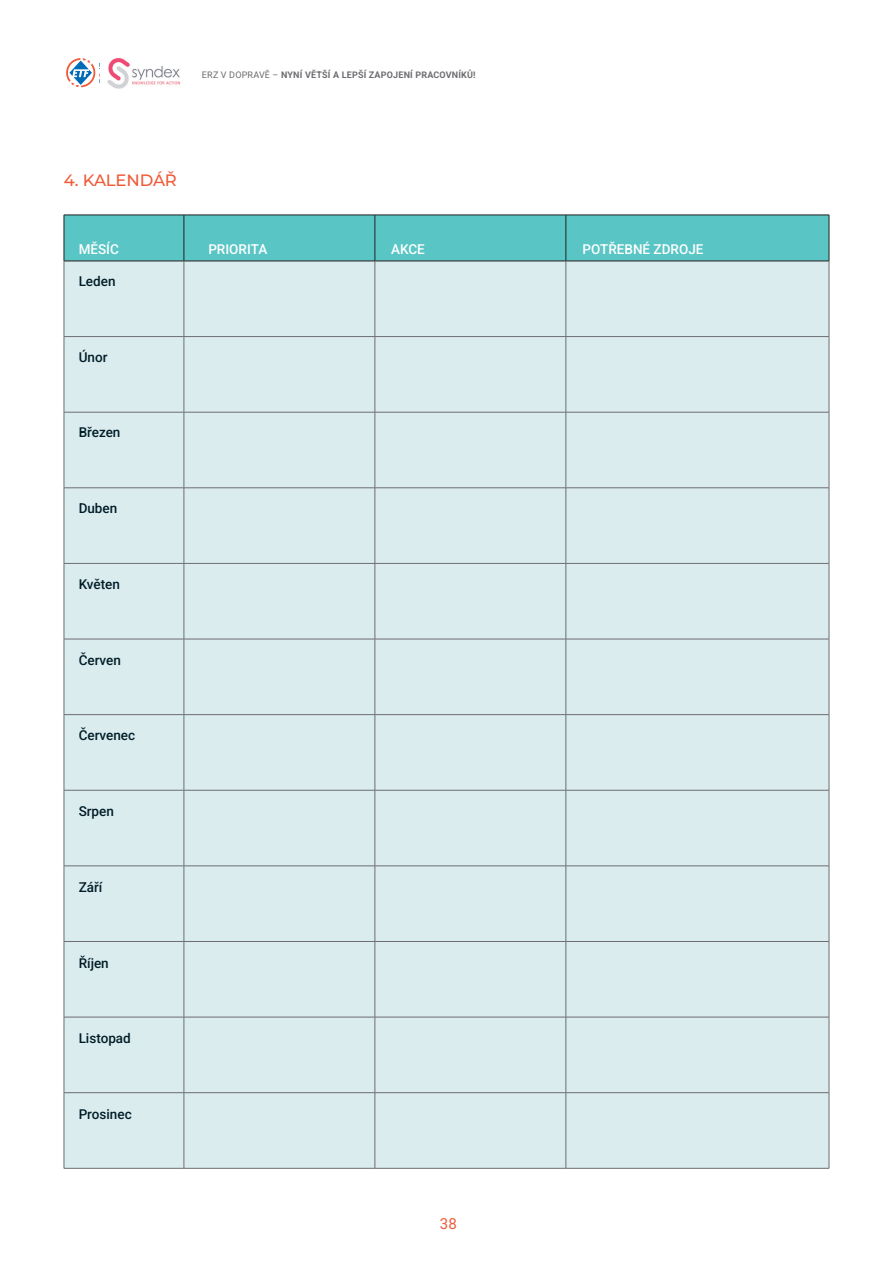
<style>
.page{position:relative;width:893px;height:1263px;background:#fff}
.page>*{position:absolute;margin:0;border:0;box-sizing:border-box;transform-origin:0 0}
.t1{font:500 16.5px "Montserrat";letter-spacing:-.01em;color:#f05a39}
.t2{font:15px "Roboto";color:#f05a39}
.t3{font:500 13.5px "Roboto";color:#001d27}
.t4{font:500 13.5px "Roboto";color:#fff}
.t5{font:700 9px "Roboto";letter-spacing:.02em;color:#6c6d70}
.s1{font-weight:400}
</style>
<div class="page">
<img style="left:107px;top:58px;width:73px;height:31px">
<svg style="left:66px;top:58px;width:34px;height:29px"></svg>
<div style="left:65px;top:216px;width:764px;height:45px;background:#5ac5c5"></div>
<div style="left:65px;top:262px;width:764px;height:906px;background:#dbecef"></div>
<hr style="left:64px;top:215px;width:120px;height:1px;background:#231f20">
<hr style="left:64px;top:215px;width:1px;height:46px;background:#231f20">
<hr style="left:64px;top:261px;width:120px;height:1px;background:#231f20">
<hr style="left:184px;top:215px;width:191px;height:1px;background:#231f20">
<hr style="left:184px;top:215px;width:1px;height:46px;background:#231f20">
<hr style="left:184px;top:261px;width:191px;height:1px;background:#231f20">
<hr style="left:375px;top:215px;width:191px;height:1px;background:#231f20">
<hr style="left:375px;top:215px;width:1px;height:46px;background:#231f20">
<hr style="left:375px;top:261px;width:191px;height:1px;background:#231f20">
<hr style="left:566px;top:215px;width:263px;height:1px;background:#231f20">
<hr style="left:566px;top:215px;width:1px;height:46px;background:#231f20">
<hr style="left:829px;top:215px;width:1px;height:46px;background:#231f20">
<hr style="left:566px;top:261px;width:263px;height:1px;background:#231f20">
<hr style="left:64px;top:261px;width:1px;height:75px;background:#6c6d70">
<hr style="left:184px;top:261px;width:1px;height:75px;background:#6c6d70">
<hr style="left:375px;top:261px;width:1px;height:75px;background:#6c6d70">
<hr style="left:566px;top:261px;width:1px;height:75px;background:#6c6d70">
<hr style="left:829px;top:261px;width:1px;height:75px;background:#6c6d70">
<hr style="left:64px;top:336px;width:120px;height:1px;background:#6c6d70">
<hr style="left:64px;top:337px;width:1px;height:75px;background:#6c6d70">
<hr style="left:184px;top:336px;width:191px;height:1px;background:#6c6d70">
<hr style="left:184px;top:337px;width:1px;height:75px;background:#6c6d70">
<hr style="left:375px;top:336px;width:191px;height:1px;background:#6c6d70">
<hr style="left:375px;top:337px;width:1px;height:75px;background:#6c6d70">
<hr style="left:566px;top:336px;width:263px;height:1px;background:#6c6d70">
<hr style="left:566px;top:337px;width:1px;height:75px;background:#6c6d70">
<hr style="left:829px;top:337px;width:1px;height:75px;background:#6c6d70">
<hr style="left:64px;top:412px;width:120px;height:1px;background:#6c6d70">
<hr style="left:64px;top:412px;width:1px;height:76px;background:#6c6d70">
<hr style="left:184px;top:412px;width:191px;height:1px;background:#6c6d70">
<hr style="left:184px;top:412px;width:1px;height:76px;background:#6c6d70">
<hr style="left:375px;top:412px;width:191px;height:1px;background:#6c6d70">
<hr style="left:375px;top:412px;width:1px;height:76px;background:#6c6d70">
<hr style="left:566px;top:412px;width:263px;height:1px;background:#6c6d70">
<hr style="left:566px;top:412px;width:1px;height:76px;background:#6c6d70">
<hr style="left:829px;top:412px;width:1px;height:76px;background:#6c6d70">
<hr style="left:64px;top:487px;width:120px;height:1px;background:#6c6d70">
<hr style="left:64px;top:488px;width:1px;height:75px;background:#6c6d70">
<hr style="left:184px;top:487px;width:191px;height:1px;background:#6c6d70">
<hr style="left:184px;top:488px;width:1px;height:75px;background:#6c6d70">
<hr style="left:375px;top:487px;width:191px;height:1px;background:#6c6d70">
<hr style="left:375px;top:488px;width:1px;height:75px;background:#6c6d70">
<hr style="left:566px;top:487px;width:263px;height:1px;background:#6c6d70">
<hr style="left:566px;top:488px;width:1px;height:75px;background:#6c6d70">
<hr style="left:829px;top:488px;width:1px;height:75px;background:#6c6d70">
<hr style="left:64px;top:563px;width:120px;height:1px;background:#6c6d70">
<hr style="left:64px;top:564px;width:1px;height:75px;background:#6c6d70">
<hr style="left:184px;top:563px;width:191px;height:1px;background:#6c6d70">
<hr style="left:184px;top:564px;width:1px;height:75px;background:#6c6d70">
<hr style="left:375px;top:563px;width:191px;height:1px;background:#6c6d70">
<hr style="left:375px;top:564px;width:1px;height:75px;background:#6c6d70">
<hr style="left:566px;top:563px;width:263px;height:1px;background:#6c6d70">
<hr style="left:566px;top:564px;width:1px;height:75px;background:#6c6d70">
<hr style="left:829px;top:564px;width:1px;height:75px;background:#6c6d70">
<hr style="left:64px;top:639px;width:120px;height:1px;background:#6c6d70">
<hr style="left:64px;top:639px;width:1px;height:75px;background:#6c6d70">
<hr style="left:184px;top:639px;width:191px;height:1px;background:#6c6d70">
<hr style="left:184px;top:639px;width:1px;height:75px;background:#6c6d70">
<hr style="left:375px;top:639px;width:191px;height:1px;background:#6c6d70">
<hr style="left:375px;top:639px;width:1px;height:75px;background:#6c6d70">
<hr style="left:566px;top:639px;width:263px;height:1px;background:#6c6d70">
<hr style="left:566px;top:639px;width:1px;height:75px;background:#6c6d70">
<hr style="left:829px;top:639px;width:1px;height:75px;background:#6c6d70">
<hr style="left:64px;top:714px;width:120px;height:1px;background:#6c6d70">
<hr style="left:64px;top:715px;width:1px;height:75px;background:#6c6d70">
<hr style="left:184px;top:714px;width:191px;height:1px;background:#6c6d70">
<hr style="left:184px;top:715px;width:1px;height:75px;background:#6c6d70">
<hr style="left:375px;top:714px;width:191px;height:1px;background:#6c6d70">
<hr style="left:375px;top:715px;width:1px;height:75px;background:#6c6d70">
<hr style="left:566px;top:714px;width:263px;height:1px;background:#6c6d70">
<hr style="left:566px;top:715px;width:1px;height:75px;background:#6c6d70">
<hr style="left:829px;top:715px;width:1px;height:75px;background:#6c6d70">
<hr style="left:64px;top:790px;width:120px;height:1px;background:#6c6d70">
<hr style="left:64px;top:790px;width:1px;height:76px;background:#6c6d70">
<hr style="left:184px;top:790px;width:191px;height:1px;background:#6c6d70">
<hr style="left:184px;top:790px;width:1px;height:76px;background:#6c6d70">
<hr style="left:375px;top:790px;width:191px;height:1px;background:#6c6d70">
<hr style="left:375px;top:790px;width:1px;height:76px;background:#6c6d70">
<hr style="left:566px;top:790px;width:263px;height:1px;background:#6c6d70">
<hr style="left:566px;top:790px;width:1px;height:76px;background:#6c6d70">
<hr style="left:829px;top:790px;width:1px;height:76px;background:#6c6d70">
<hr style="left:64px;top:865px;width:120px;height:1px;background:#6c6d70">
<hr style="left:64px;top:866px;width:1px;height:75px;background:#6c6d70">
<hr style="left:184px;top:865px;width:191px;height:1px;background:#6c6d70">
<hr style="left:184px;top:866px;width:1px;height:75px;background:#6c6d70">
<hr style="left:375px;top:865px;width:191px;height:1px;background:#6c6d70">
<hr style="left:375px;top:866px;width:1px;height:75px;background:#6c6d70">
<hr style="left:566px;top:865px;width:263px;height:1px;background:#6c6d70">
<hr style="left:566px;top:866px;width:1px;height:75px;background:#6c6d70">
<hr style="left:829px;top:866px;width:1px;height:75px;background:#6c6d70">
<hr style="left:64px;top:941px;width:120px;height:1px;background:#6c6d70">
<hr style="left:64px;top:942px;width:1px;height:75px;background:#6c6d70">
<hr style="left:184px;top:941px;width:191px;height:1px;background:#6c6d70">
<hr style="left:184px;top:942px;width:1px;height:75px;background:#6c6d70">
<hr style="left:375px;top:941px;width:191px;height:1px;background:#6c6d70">
<hr style="left:375px;top:942px;width:1px;height:75px;background:#6c6d70">
<hr style="left:566px;top:941px;width:263px;height:1px;background:#6c6d70">
<hr style="left:566px;top:942px;width:1px;height:75px;background:#6c6d70">
<hr style="left:829px;top:942px;width:1px;height:75px;background:#6c6d70">
<hr style="left:64px;top:1017px;width:120px;height:1px;background:#6c6d70">
<hr style="left:64px;top:1017px;width:1px;height:75px;background:#6c6d70">
<hr style="left:184px;top:1017px;width:191px;height:1px;background:#6c6d70">
<hr style="left:184px;top:1017px;width:1px;height:75px;background:#6c6d70">
<hr style="left:375px;top:1017px;width:191px;height:1px;background:#6c6d70">
<hr style="left:375px;top:1017px;width:1px;height:75px;background:#6c6d70">
<hr style="left:566px;top:1017px;width:263px;height:1px;background:#6c6d70">
<hr style="left:566px;top:1017px;width:1px;height:75px;background:#6c6d70">
<hr style="left:829px;top:1017px;width:1px;height:75px;background:#6c6d70">
<hr style="left:64px;top:1092px;width:120px;height:1px;background:#6c6d70">
<hr style="left:64px;top:1093px;width:1px;height:75px;background:#6c6d70">
<hr style="left:184px;top:1092px;width:191px;height:1px;background:#6c6d70">
<hr style="left:184px;top:1093px;width:1px;height:75px;background:#6c6d70">
<hr style="left:375px;top:1092px;width:191px;height:1px;background:#6c6d70">
<hr style="left:375px;top:1093px;width:1px;height:75px;background:#6c6d70">
<hr style="left:566px;top:1092px;width:263px;height:1px;background:#6c6d70">
<hr style="left:566px;top:1093px;width:1px;height:75px;background:#6c6d70">
<hr style="left:829px;top:1093px;width:1px;height:75px;background:#6c6d70">
<hr style="left:64px;top:1168px;width:120px;height:1px;background:#6c6d70">
<hr style="left:184px;top:1168px;width:191px;height:1px;background:#6c6d70">
<hr style="left:375px;top:1168px;width:191px;height:1px;background:#6c6d70">
<hr style="left:566px;top:1168px;width:263px;height:1px;background:#6c6d70">
<p class="t5" style="left:202px;top:68px;width:275px"><span class="s1">ERZ V DOPRAVĚ –</span> NYNÍ VĚTŠÍ A LEPŠÍ ZAPOJENÍ PRACOVNÍKŮ!</p>
<p class="t1" style="left:64px;top:169px;width:115px">4. KALENDÁŘ</p>
<p class="t4" style="left:79px;top:239px;width:42px">MĚSÍC</p>
<p class="t3" style="left:79px;top:272px;width:38px">Leden</p>
<p class="t3" style="left:79px;top:347px;width:30px">Únor</p>
<p class="t3" style="left:79px;top:423px;width:43px">Březen</p>
<p class="t3" style="left:79px;top:499px;width:40px">Duben</p>
<p class="t3" style="left:79px;top:575px;width:43px">Květen</p>
<p class="t3" style="left:79px;top:650px;width:44px">Červen</p>
<p class="t3" style="left:79px;top:726px;width:58px">Červenec</p>
<p class="t3" style="left:79px;top:802px;width:37px">Srpen</p>
<p class="t3" style="left:79px;top:877px;width:25px">Září</p>
<p class="t3" style="left:79px;top:953px;width:32px">Říjen</p>
<p class="t3" style="left:79px;top:1029px;width:54px">Listopad</p>
<p class="t3" style="left:79px;top:1105px;width:55px">Prosinec</p>
<p class="t4" style="left:208px;top:239px;width:60px">PRIORITA</p>
<p class="t4" style="left:391px;top:239px;width:35px">AKCE</p>
<p class="t4" style="left:583px;top:239px;width:122px">POTŘEBNÉ ZDROJE</p>
<p class="t2" style="left:440px;top:1213px;width:18px">38</p>
</div>
